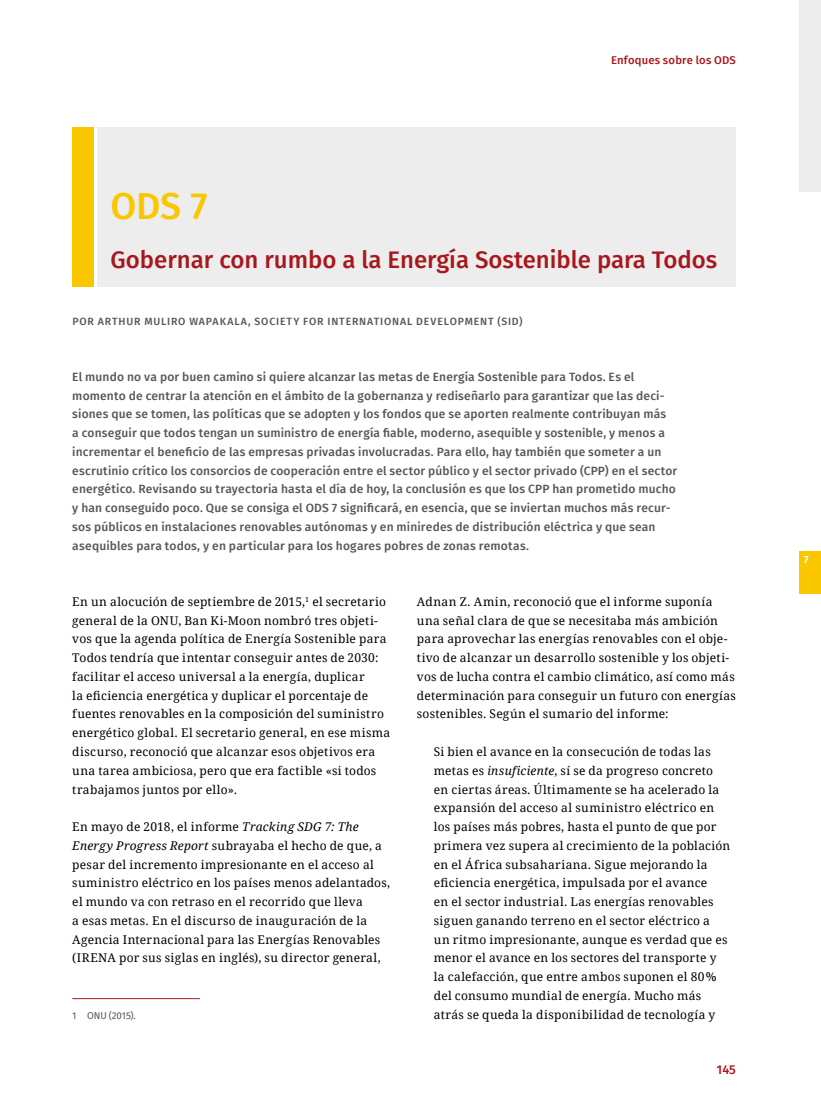
<style>
.page{position:relative;width:821px;height:1106px;background:#fff}
.page>*{position:absolute;margin:0;border:0;box-sizing:border-box;transform-origin:0 0}
.t1{font:500 37.5px "Fira Sans";color:#fac600}
.t2{font:500 24px "Fira Sans";color:#a7181e}
.t3{font:500 12.75px "Fira Sans";color:#a7181e}
.t4{font:12px/18.8px "Droid Serif";letter-spacing:.02em;color:#000}
.t5{font:500 12px/18.8px "Fira Sans";letter-spacing:.015em;color:#575756}
.t6{font:500 11.25px "Fira Sans";letter-spacing:.015em;color:#a7181e}
.t7{font:500 10.5px "Fira Sans";letter-spacing:.08em;color:#575756}
.t8{font:600 10.5px "Fira Sans";color:#fff}
.t9{font:9.75px "Fira Sans";letter-spacing:-.01em;color:#575756}
.s1{font-style:italic}
</style>
<div class="page">
<div style="left:799px;top:0;width:22px;height:191px;background:#ededed"></div>
<div style="left:799px;top:551px;width:22px;height:42px;background:#fac600"></div>
<div style="left:98px;top:128px;width:638px;height:159px;background:#ededed"></div>
<div style="left:72px;top:128px;width:22px;height:159px;background:#fac600"></div>
<hr style="left:72px;top:998px;width:128px;height:1px;background:#a7181e">
<p class="t6" style="left:611px;top:51px;width:126px">Enfoques sobre los ODS</p>
<h1 class="t1" style="left:111px;top:176px;width:98px">ODS 7</h1>
<h2 class="t2" style="left:111px;top:241px;width:608px">Gobernar con rumbo a la Energía Sostenible para Todos</h2>
<p class="t7" style="left:72px;top:312px;width:451px">POR ARTHUR MULIRO WAPAKALA, SOCIETY FOR INTERNATIONAL DEVELOPMENT (SID)</p>
<p class="t5" style="left:72px;top:367px;width:606px">El mundo no va por buen camino si quiere alcanzar las metas de Energía Sostenible para Todos. Es el momento de centrar la atención en el ámbito de la gobernanza y rediseñarlo para garantizar que las deci&shy;siones que se tomen, las políticas que se adopten y los fondos que se aporten realmente contribuyan más<br>a conseguir que todos tengan un suministro de energía fiable, moderno, asequible y sostenible, y menos a incrementar el beneficio de las empresas privadas involucradas. Para ello, hay también que someter a un escrutinio crítico los consorcios de cooperación entre el sector público y el sector privado (CPP) en el sector energético. Revisando su trayectoria hasta el día de hoy, la conclusión es que los CPP han prometido mucho y han conseguido poco. Que se consiga el ODS 7 significará, en esencia, que se inviertan muchos más recur&shy;sos públicos en instalaciones renovables autónomas y en miniredes de distribución eléctrica y que sean asequibles para todos, y en particular para los hogares pobres de zonas remotas.</p>
<p class="t4" style="left:72px;top:592px;width:319px">En un alocución de septiembre de 2015,<sup>1</sup> el secretario general de la ONU, Ban Ki-Moon nombró tres objeti&shy;vos que la agenda política de Energía Sostenible para Todos tendría que intentar conseguir antes de 2030: facilitar el acceso universal a la energía, duplicar<br>la eficiencia energética y duplicar el porcentaje de fuentes renovables en la composición del suministro energético global. El secretario general, en ese misma discurso, reconoció que alcanzar esos objetivos era una tarea ambiciosa, pero que era factible «si todos trabajamos juntos por ello».</p>
<p class="t4" style="left:72px;top:817px;width:319px">En mayo de 2018, el informe <span class="s1">Tracking SDG 7: The Energy Progress Report</span> subrayaba el hecho de que, a pesar del incremento impresionante en el acceso al suministro eléctrico en los países menos adelantados, el mundo va con retraso en el recorrido que lleva<br>a esas metas. En el discurso de inauguración de la Agencia Internacional para las Energías Renovables (IRENA por sus siglas en inglés), su director general,</p>
<p class="t9" style="left:72px;top:1008px;width:65px">1 ONU (2015).</p>
<p class="t4" style="left:417px;top:592px;width:320px">Adnan Z. Amin, reconoció que el informe suponía una señal clara de que se necesitaba más ambición para aprovechar las energías renovables con el obje&shy;tivo de alcanzar un desarrollo sostenible y los objeti&shy;vos de lucha contra el cambio climático, así como más determinación para conseguir un futuro con energías sostenibles. Según el sumario del informe:</p>
<p class="t4" style="left:434px;top:742px;width:298px">Si bien el avance en la consecución de todas las metas es <span class="s1">insuficiente</span>, sí se da progreso concreto en ciertas áreas. Últimamente se ha acelerado la expansión del acceso al suministro eléctrico en los países más pobres, hasta el punto de que por primera vez supera al crecimiento de la población en el África subsahariana. Sigue mejorando la eficiencia energética, impulsada por el avance<br>en el sector industrial. Las energías renovables siguen ganando terreno en el sector eléctrico a<br>un ritmo impresionante, aunque es verdad que es menor el avance en los sectores del transporte y la calefacción, que entre ambos suponen el 80% del consumo mundial de energía. Mucho más atrás se queda la disponibilidad de tecnología y</p>
<p class="t3" style="left:716px;top:1059px;width:21px">145</p>
<p class="t8" style="left:804px;top:550px;width:6px">7</p>
</div>
